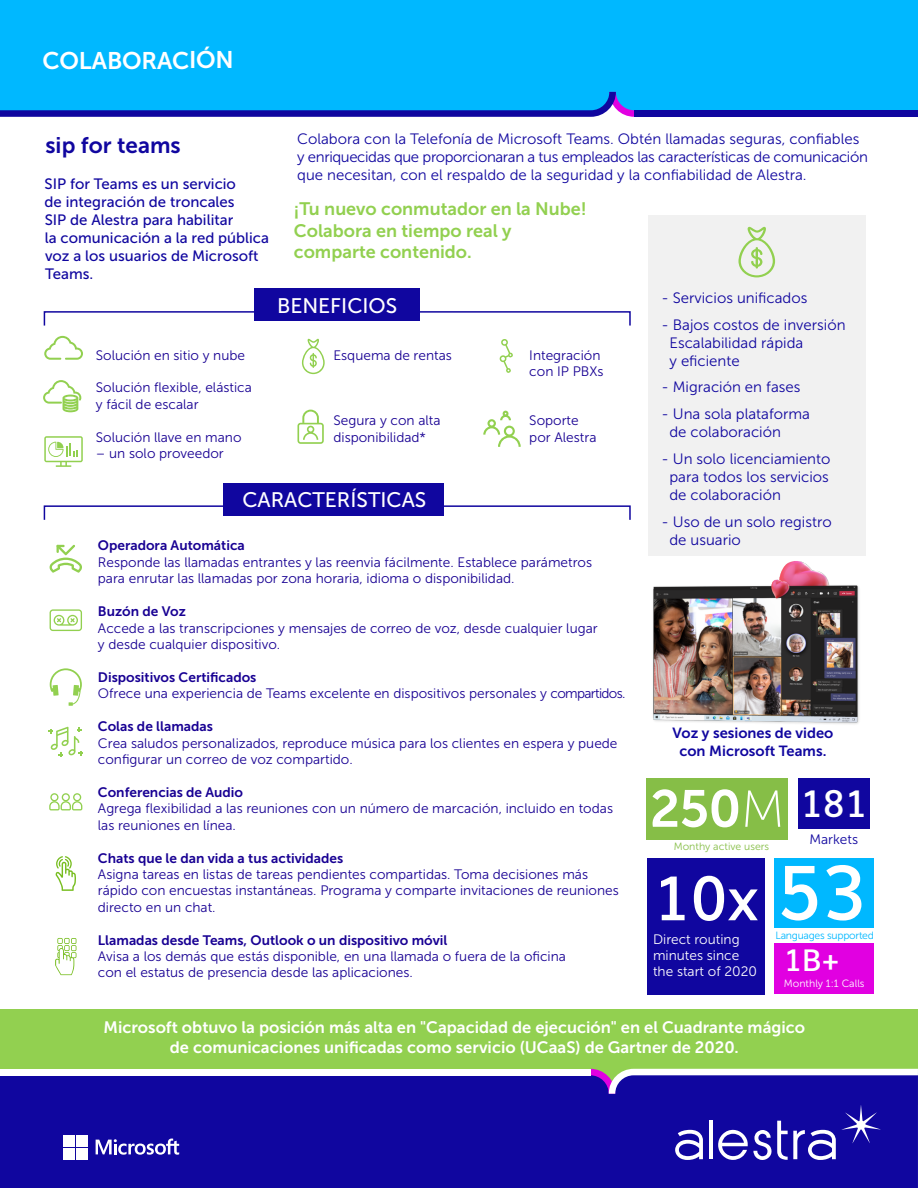
<style>
.page{position:relative;width:918px;height:1188px;background:#fff}
.page>*{position:absolute;margin:0;border:0;box-sizing:border-box;transform-origin:0 0}
.t1{font:600 75.6px "Muli";color:#fff}
.t2{font:600 61.5px "Muli";color:#fff}
.t3{font:51.9px "Museo Sans 700";color:#fff}
.t4{font:600 30px "Muli";color:#fff}
.t5{font:24px "Museo Sans 700";letter-spacing:-.01em;color:#fff}
.t6{font:22.5px "Museo Sans 700";color:#10069f}
.t7{font:21px "Museo Sans 500";color:#fff}
.t8{font:18px/21.6px "Museo Sans 700";color:#92d050}
.t9{font:16.5px/19.8px "Museo Sans 700";color:#fff;text-align:center}
.t10{font:15px/18px "Museo Sans 300";color:#10069f}
.t11{font:15px/18px "Museo Sans 500";color:#10069f}
.t12{font:14.7px/17.5px "Museo Sans 700";color:#10069f;text-align:center}
.t13{font:13.65px/16.4px "Museo Sans 300";color:#180093}
.t14{font:13.65px "Museo Sans 700";color:#180093}
.t15{font:13.65px/16.4px "Museo Sans 300";color:#fff}
.t16{font:13.65px "Museo Sans 300";color:#10069f}
.t17{font:10.5px "Museo Sans 300";letter-spacing:-.025em;color:#00b8ff}
.t18{font:10.5px "Museo Sans 300";color:#86be47}
.t19{font:10.5px "Museo Sans 300";color:#fff}
.s1{font-family:"Museo Sans 100"}
</style>
<div class="page">
<div style="left:648px;top:858px;width:117px;height:137px;background:#10069f"></div>
<div style="left:0;top:1009px;width:918px;height:96px;background:#92d050"></div>
<div style="left:0;top:1075px;width:918px;height:113px;background:#10069f"></div>
<svg style="left:590px;top:1069px;width:328px;height:25px;background:#5147b6"></svg>
<div style="left:0;top:1069px;width:590px;height:6px;background:#fff"></div>
<hr style="left:709px;top:1121px;width:3px;height:38px;background:#fff">
<svg style="left:675px;top:1130px;width:28px;height:30px"></svg>
<svg style="left:718px;top:1105px;width:163px;height:55px;background:#3931af"></svg>
<div style="left:0;top:0;width:918px;height:110px;background:#00b8ff"></div>
<svg style="left:0;top:92px;width:634px;height:25px;background:#0a89e5"></svg>
<div style="left:634px;top:110px;width:284px;height:7px;background:#10069f"></div>
<svg style="left:96px;top:1139px;width:83px;height:16px"></svg>
<div style="left:63px;top:1135px;width:12px;height:11px;background:#fff"></div>
<div style="left:76px;top:1135px;width:12px;height:11px;background:#fff"></div>
<div style="left:63px;top:1148px;width:12px;height:11px;background:#fff"></div>
<div style="left:76px;top:1148px;width:12px;height:11px;background:#fff"></div>
<div style="left:774px;top:858px;width:99px;height:70px;background:#00b8ff"></div>
<div style="left:774px;top:943px;width:99px;height:51px;background:#e100e1"></div>
<div style="left:798px;top:779px;width:72px;height:50px;background:#10069f"></div>
<div style="left:646px;top:778px;width:142px;height:61px;background:#86be47"></div>
<svg style="left:43px;top:311px;width:211px;height:15px"></svg>
<svg style="left:420px;top:311px;width:211px;height:15px"></svg>
<div style="left:254px;top:289px;width:166px;height:32px;background:#10069f"></div>
<svg style="left:43px;top:505px;width:244px;height:15px"></svg>
<svg style="left:384px;top:505px;width:247px;height:15px"></svg>
<div style="left:223px;top:483px;width:221px;height:32px;background:#10069f"></div>
<svg style="left:43px;top:380px;width:38px;height:32px"></svg>
<svg style="left:302px;top:339px;width:23px;height:35px"></svg>
<svg style="left:44px;top:336px;width:39px;height:24px"></svg>
<svg style="left:297px;top:410px;width:27px;height:34px"></svg>
<svg style="left:44px;top:436px;width:39px;height:31px"></svg>
<svg style="left:483px;top:411px;width:38px;height:36px"></svg>
<svg style="left:499px;top:339px;width:14px;height:34px"></svg>
<div style="left:648px;top:215px;width:217px;height:341px;background:#f1f1f1"></div>
<svg style="left:738px;top:227px;width:37px;height:50px"></svg>
<svg style="left:49px;top:545px;width:33px;height:28px"></svg>
<svg style="left:50px;top:609px;width:32px;height:22px"></svg>
<svg style="left:50px;top:668px;width:32px;height:38px"></svg>
<svg style="left:49px;top:793px;width:33px;height:17px"></svg>
<svg style="left:48px;top:727px;width:35px;height:30px"></svg>
<svg style="left:55px;top:856px;width:21px;height:35px"></svg>
<svg style="left:55px;top:938px;width:21px;height:37px"></svg>
<img style="left:653px;top:552px;width:213px;height:172px">
<h3 class="t5" style="left:43px;top:47px;width:193px">COLABORACIÓN</h3>
<h3 class="t6" style="left:45px;top:133px;width:137px">sip for teams</h3>
<p class="t10" style="left:297px;top:130px;width:572px">Colabora con la Telefonía de Microsoft Teams. Obtén llamadas seguras, confiables y enriquecidas que proporcionaran a tus empleados las características de comunicación que necesitan, con el respaldo de la seguridad y la confiabilidad de Alestra.</p>
<p class="t11" style="left:45px;top:175px;width:226px">SIP for Teams es un servicio<br>de integración de troncales<br>SIP de Alestra para habilitar<br>la comunicación a la red pública voz a los usuarios de Microsoft<br>Teams.</p>
<h3 class="t8" style="left:294px;top:198px;width:294px">¡Tu nuevo conmutador en la Nube!<br>Colabora en tiempo real y comparte contenido.</h3>
<p class="t13" style="left:96px;top:347px;width:151px">Solución en sitio y nube</p>
<p class="t13" style="left:96px;top:380px;width:158px">Solución flexible, elástica y fácil de escalar</p>
<p class="t13" style="left:96px;top:429px;width:147px">Solución llave en mano</p>
<p class="t13" style="left:96px;top:445px;width:129px">– un solo proveedor</p>
<h3 class="t7" style="left:277px;top:294px;width:122px">BENEFICIOS</h3>
<p class="t13" style="left:333px;top:347px;width:120px">Esquema de rentas</p>
<p class="t13" style="left:333px;top:413px;width:109px">Segura y con alta disponibilidad*</p>
<h3 class="t7" style="left:242px;top:489px;width:185px">CARACTERÍSTICAS</h3>
<p class="t14" style="left:98px;top:538px;width:148px">Operadora Automática</p>
<p class="t13" style="left:529px;top:347px;width:76px">Integración con IP PBXs</p>
<p class="t13" style="left:529px;top:413px;width:69px">Soporte por Alestra</p>
<p class="t13" style="left:98px;top:554px;width:496px">Responde las llamadas entrantes y las reenvia fácilmente. Establece parámetros para enrutar las llamadas por zona horaria, idioma o disponibilidad.</p>
<p class="t14" style="left:98px;top:604px;width:89px">Buzón de Voz</p>
<p class="t13" style="left:98px;top:620px;width:501px">Accede a las transcripciones y mensajes de correo de voz, desde cualquier lugar y desde cualquier dispositivo.</p>
<p class="t14" style="left:98px;top:670px;width:160px">Dispositivos Certificados</p>
<p class="t13" style="left:98px;top:686px;width:529px">Ofrece una experiencia de Teams excelente en dispositivos personales y compartidos.</p>
<p class="t14" style="left:98px;top:719px;width:117px">Colas de llamadas</p>
<p class="t13" style="left:98px;top:735px;width:521px">Crea saludos personalizados, reproduce música para los clientes en espera y puede configurar un correo de voz compartido.</p>
<p class="t14" style="left:98px;top:784px;width:147px">Conferencias de Audio</p>
<p class="t13" style="left:98px;top:800px;width:517px">Agrega flexibilidad a las reuniones con un número de marcación, incluido en todas las reuniones en línea.</p>
<p class="t14" style="left:98px;top:850px;width:247px">Chats que le dan vida a tus actividades</p>
<p class="t13" style="left:98px;top:866px;width:522px">Asigna tareas en listas de tareas pendientes compartidas. Toma decisiones más rápido con encuestas instantáneas. Programa y comparte invitaciones de reuniones directo en un chat.</p>
<p class="t14" style="left:98px;top:932px;width:351px">Llamadas desde Teams, Outlook o un dispositivo móvil</p>
<p class="t13" style="left:98px;top:948px;width:470px">Avisa a los demás que estás disponible, en una llamada o fuera de la oficina con el estatus de presencia desde las aplicaciones.</p>
<p class="t10" style="left:661px;top:289px;width:147px">- Servicios unificados</p>
<p class="t10" style="left:669px;top:316px;width:178px;text-indent:-8px">- Bajos costos de inversión<br>Escalabilidad rápida<br>y eficiente</p>
<p class="t10" style="left:661px;top:378px;width:140px">- Migración en fases</p>
<p class="t10" style="left:669px;top:405px;width:142px;text-indent:-8px">- Una sola plataforma de colaboración</p>
<p class="t10" style="left:669px;top:450px;width:163px;text-align:justify;text-indent:-8px">- Un solo licenciamiento para todos los servicios de colaboración</p>
<p class="t10" style="left:661px;top:513px;width:172px">- Uso de un solo registro</p>
<p class="t10" style="left:669px;top:531px;width:73px">de usuario</p>
<p class="t12" style="left:672px;top:725px;width:162px">Voz y sesiones de video con Microsoft Teams.</p>
<h3 class="t3" style="left:650px;top:780px;width:219px">250<span class="s1">M</span> <sup>181</sup></h3>
<p class="t18" style="left:674px;top:841px;width:97px">Monthy active users</p>
<p class="t16" style="left:810px;top:832px;width:50px">Markets</p>
<h2 class="t2" style="left:653px;top:848px;width:107px">10x</h2>
<p class="t15" style="left:653px;top:931px;width:105px">Direct routing minutes since the start of 2020</p>
<h1 class="t1" style="left:776px;top:831px;width:93px">53</h1>
<p class="t17" style="left:776px;top:930px;width:100px">Languages supported</p>
<h3 class="t4" style="left:784px;top:936px;width:57px">1B+</h3>
<p class="t19" style="left:784px;top:978px;width:82px">Monthly 1:1 Calls</p>
<p class="t9" style="left:104px;top:1017px;width:703px">Microsoft obtuvo la posición más alta en "Capacidad de ejecución" en el Cuadrante mágico de comunicaciones unificadas como servicio (UCaaS) de Gartner de 2020.</p>
</div>
